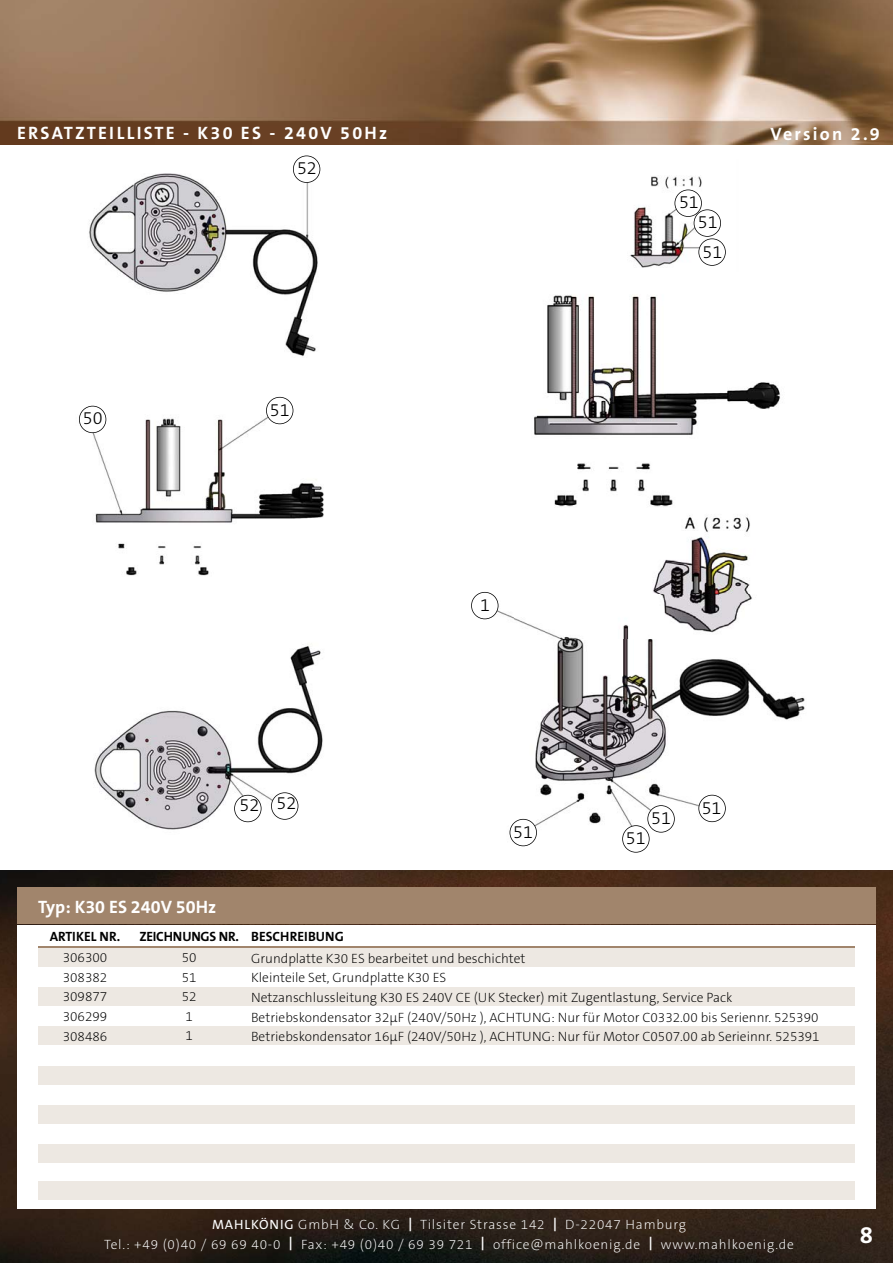
<style>
.page{position:relative;width:893px;height:1263px;background:#fff}
.page>*{position:absolute;margin:0;border:0;box-sizing:border-box;transform-origin:0 0}
.t1{font:700 24px "The Sans B7";color:#fff}
.t2{font:700 18px "The Sans B7";letter-spacing:.125em;color:#fff}
.t3{font:300 18px "The Sans B3";color:#000}
.t4{font:700 18px "The Sans B7";color:#fff}
.t5{font:200 13.5px/19.5px "The Sans B2";color:#000}
.t6{font:200 13.5px/19.5px "The Sans B2";letter-spacing:.06em;color:#fff;text-align:center}
.t7{font:700 13.5px "The Sans B7";color:#000}
.s1{font-family:"The Sans B5 Plain";font-weight:400}
.s2{font-family:"The Sans B7";font-weight:700}
</style>
<div class="page">
<img style="left:0;top:0;width:893px;height:145px">
<img style="left:0;top:871px;width:893px;height:392px">
<div style="left:17px;top:925px;width:859px;height:284px;background:#fff"></div>
<hr style="left:38px;top:946px;width:817px;height:2px;background:#a1856c">
<div style="left:38px;top:948px;width:817px;height:18px;background:#ede8e2"></div>
<div style="left:38px;top:987px;width:817px;height:19px;background:#ede8e2"></div>
<div style="left:38px;top:1027px;width:817px;height:18px;background:#ede8e2"></div>
<div style="left:38px;top:1066px;width:817px;height:18px;background:#ede8e2"></div>
<div style="left:38px;top:1105px;width:817px;height:18px;background:#ede8e2"></div>
<div style="left:38px;top:1145px;width:817px;height:18px;background:#ede8e2"></div>
<div style="left:38px;top:1182px;width:817px;height:18px;background:#ede8e2"></div>
<div style="left:17px;top:888px;width:859px;height:36px;background:#a1856c"></div>
<img style="left:482px;top:602px;width:323px;height:234px">
<img style="left:94px;top:644px;width:229px;height:186px">
<img style="left:90px;top:405px;width:234px;height:171px">
<img style="left:89px;top:155px;width:232px;height:202px">
<img style="left:630px;top:176px;width:72px;height:92px">
<img style="left:514px;top:295px;width:273px;height:344px">
<svg style="left:293px;top:156px;width:27px;height:27px"></svg>
<svg style="left:266px;top:397px;width:27px;height:27px"></svg>
<svg style="left:79px;top:406px;width:27px;height:27px"></svg>
<svg style="left:234px;top:795px;width:27px;height:27px"></svg>
<svg style="left:271px;top:792px;width:27px;height:28px"></svg>
<svg style="left:510px;top:819px;width:27px;height:27px"></svg>
<svg style="left:622px;top:805px;width:53px;height:48px"></svg>
<svg style="left:698px;top:795px;width:28px;height:27px"></svg>
<svg style="left:674px;top:190px;width:52px;height:76px"></svg>
<svg style="left:471px;top:592px;width:27px;height:27px"></svg>
<h2 class="t2" style="left:17px;top:124px;width:372px">ERSATZTEILLISTE - K30 ES - 240V 50Hz</h2>
<h2 class="t3" style="left:83px;top:409px;width:21px">50</h2>
<h2 class="t3" style="left:297px;top:159px;width:21px">52</h2>
<h2 class="t3" style="left:270px;top:401px;width:21px">51</h2>
<h2 class="t3" style="left:240px;top:795px;width:58px">52 52</h2>
<h2 class="t4" style="left:38px;top:898px;width:179px">Typ: K30 ES 240V 50Hz</h2>
<p class="t7" style="left:50px;top:929px;width:72px">ARTIKEL NR.</p>
<p class="t7" style="left:139px;top:929px;width:206px">ZEICHNUNGS NR. BESCHREIBUNG</p>
<h2 class="t3" style="left:480px;top:596px;width:11px">1</h2>
<h2 class="t3" style="left:513px;top:823px;width:21px">51</h2>
<h2 class="t3" style="left:679px;top:193px;width:21px">51</h2>
<h2 class="t3" style="left:698px;top:213px;width:21px">51</h2>
<h2 class="t3" style="left:702px;top:243px;width:21px">51</h2>
<h2 class="t2" style="left:770px;top:125px;width:111px">Version 2.9</h2>
<h2 class="t3" style="left:626px;top:829px;width:21px">51</h2>
<h2 class="t3" style="left:651px;top:809px;width:21px">51</h2>
<h2 class="t3" style="left:702px;top:799px;width:21px">51</h2>
<p class="t5" style="left:63px;top:949px;width:46px;text-align:justify">306300<br>308382<br>309877<br>306299<br>308486</p>
<p class="t5" style="left:182px;top:949px;width:16px">50<br>51<br>52<br>1<br>1</p>
<p class="t5" style="left:251px;top:949px;width:570px">Grundplatte K30 ES bearbeitet und beschichtet<br>Kleinteile Set, Grundplatte K30 ES<br>Netzanschlussleitung K30 ES 240V CE (UK Stecker) mit Zugentlastung, Service Pack Betriebskondensator 32μF (240V/50Hz ), ACHTUNG: Nur für Motor C0332.00 bis Seriennr. 525390<br>Betriebskondensator 16μF (240V/50Hz ), ACHTUNG: Nur für Motor C0507.00 ab Serieinnr. 525391</p>
<p class="t6" style="left:104px;top:1215px;width:691px"><span class="s1">MAHLKÖNIG</span> GmbH &amp; Co. KG <span class="s2">|</span> Tilsiter Strasse 142 <span class="s2">|</span> D-22047 Hamburg<br>Tel.: +49 (0)40 / 69 69 40-0 <span class="s2">|</span> Fax: +49 (0)40 / 69 39 721 <span class="s2">|</span> office@mahlkoenig.de <span class="s2">|</span> www.mahlkoenig.de</p>
<h1 class="t1" style="left:860px;top:1223px;width:15px">8</h1>
</div>
